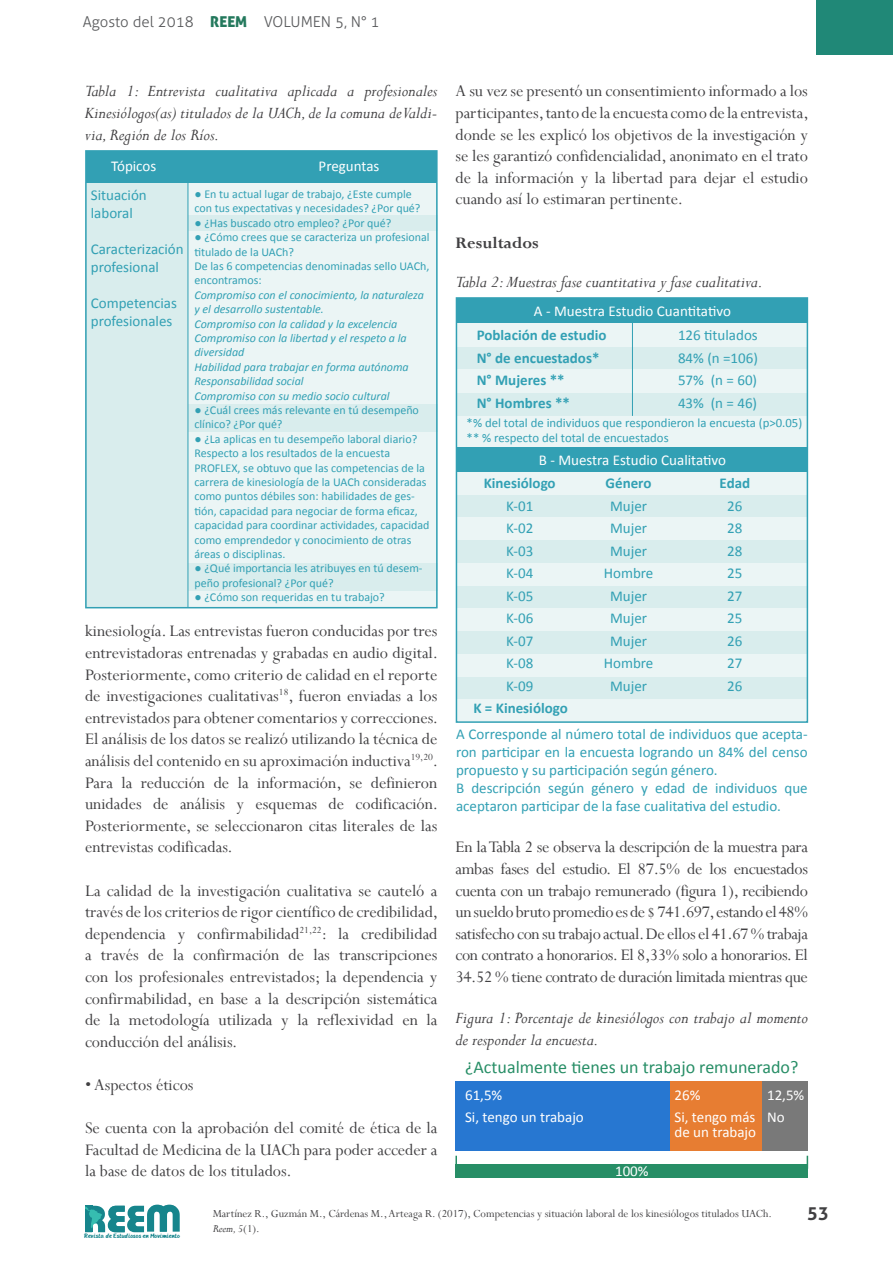
<style>
.page{position:relative;width:893px;height:1263px;background:#fff}
.page>*{position:absolute;margin:0;border:0;box-sizing:border-box;transform-origin:0 0}
.t1{font:18px/21.6px "Perpetua";color:#414042;text-align:justify}
.t2{font:italic 18px/21.6px "Perpetua";color:#414042}
.t3{font:18px "Calibri";color:#278e66}
.t4{font:700 18px "Perpetua";color:#414042}
.t5{font:700 18px "Aller";color:#414042}
.t6{font:15px/22.5px "Calibri";color:#32a0b4}
.t7{font:15px/22.5px "Calibri";color:#fff}
.t8{font:700 15px/22.5px "Calibri";color:#32a0b4}
.t9{font:300 15px "Aller";color:#58595b}
.t10{font:12.75px/15px "Calibri";color:#32a0b4}
.t11{font:12px/14.4px "Calibri";color:#32a0b4}
.t12{font:italic 12px/14.4px "Calibri";color:#32a0b4}
.t13{font:12px/14.4px "Perpetua";color:#414042}
.t14{font:6.45px "HANDYHANDY";color:#16858c}
.s1{font-family:"Aller Display";font-weight:400;color:#24795d}
.s2{font-style:italic}
</style>
<div class="page">
<div style="left:816px;top:0;width:77px;height:54px;background:#208877"></div>
<svg style="left:85px;top:1204px;width:95px;height:28px"></svg>
<div style="left:455px;top:1081px;width:215px;height:70px;background:#2777d1"></div>
<div style="left:455px;top:1165px;width:353px;height:13px;background:#278e66"></div>
<div style="left:762px;top:1081px;width:46px;height:70px;background:#797979"></div>
<div style="left:670px;top:1081px;width:92px;height:70px;background:#e77d32"></div>
<svg style="left:455px;top:1156px;width:2px;height:9px"></svg>
<div style="left:188px;top:215px;width:249px;height:16px;background:#d9eded"></div>
<div style="left:86px;top:183px;width:102px;height:425px;background:#d9eded"></div>
<div style="left:188px;top:562px;width:249px;height:29px;background:#d9eded"></div>
<div style="left:188px;top:404px;width:249px;height:29px;background:#d9eded"></div>
<div style="left:188px;top:183px;width:249px;height:32px;background:#ebf5f5"></div>
<div style="left:188px;top:433px;width:249px;height:130px;background:#ebf5f5"></div>
<div style="left:188px;top:231px;width:249px;height:173px;background:#ebf5f5"></div>
<div style="left:188px;top:591px;width:249px;height:16px;background:#ebf5f5"></div>
<div style="left:85px;top:150px;width:353px;height:458px;border:2px solid #32a0b4"></div>
<div style="left:86px;top:151px;width:351px;height:32px;background:#32a0b4"></div>
<hr style="left:188px;top:181px;width:1px;height:427px;background:#32a0b4">
<div style="left:456px;top:346px;width:352px;height:23px;background:#d9eded"></div>
<div style="left:456px;top:495px;width:352px;height:23px;background:#d9eded"></div>
<div style="left:456px;top:586px;width:352px;height:22px;background:#d9eded"></div>
<div style="left:456px;top:393px;width:352px;height:23px;background:#d9eded"></div>
<div style="left:456px;top:540px;width:352px;height:23px;background:#d9eded"></div>
<div style="left:456px;top:631px;width:352px;height:23px;background:#d9eded"></div>
<div style="left:456px;top:676px;width:352px;height:23px;background:#d9eded"></div>
<div style="left:456px;top:323px;width:352px;height:23px;background:#ebf5f5"></div>
<div style="left:456px;top:472px;width:352px;height:23px;background:#ebf5f5"></div>
<div style="left:456px;top:563px;width:352px;height:23px;background:#ebf5f5"></div>
<div style="left:456px;top:416px;width:352px;height:32px;background:#ebf5f5"></div>
<div style="left:456px;top:369px;width:352px;height:24px;background:#ebf5f5"></div>
<div style="left:456px;top:518px;width:352px;height:22px;background:#ebf5f5"></div>
<div style="left:456px;top:608px;width:352px;height:23px;background:#ebf5f5"></div>
<div style="left:456px;top:654px;width:352px;height:22px;background:#ebf5f5"></div>
<div style="left:456px;top:699px;width:352px;height:23px;background:#ebf5f5"></div>
<div style="left:456px;top:297px;width:352px;height:426px;border:2px solid #32a0b4"></div>
<div style="left:457px;top:298px;width:351px;height:25px;background:#32a0b4"></div>
<div style="left:457px;top:448px;width:351px;height:24px;background:#32a0b4"></div>
<hr style="left:632px;top:321px;width:1px;height:95px;background:#32a0b4">
<p class="t9" style="left:83px;top:13px;width:298px">Agosto del 2018 <span class="s1">REEM</span> VOLUMEN 5, N° 1</p>
<p class="t2" style="left:85px;top:80px;width:354px;text-align:justify">Tabla 1: Entrevista cualitativa aplicada a profesionales Kinesiólogos(as) titulados de la UACh, de la comuna de Valdi&shy;via, Región de los Ríos.</p>
<p class="t7" style="left:111px;top:154px;width:47px">Tópicos</p>
<p class="t7" style="left:319px;top:154px;width:62px">Preguntas</p>
<p class="t6" style="left:91px;top:186px;width:57px;line-height:18px">Situación laboral</p>
<p class="t6" style="left:91px;top:240px;width:94px;line-height:18px">Caracterización profesional</p>
<p class="t6" style="left:91px;top:294px;width:88px;line-height:18px">Competencias profesionales</p>
<p class="t11" style="left:194px;top:187px;width:228px">● En tu actual lugar de trabajo, ¿Este cumple con tus expectativas y necesidades? ¿Por qué?</p>
<p class="t11" style="left:194px;top:216px;width:198px">● ¿Has buscado otro empleo? ¿Por qué?</p>
<p class="t11" style="left:194px;top:230px;width:237px">● ¿Cómo crees que se caracteriza un profesional titulado de la UACh?<br>De las 6 competencias denominadas sello UACh, encontramos:</p>
<p class="t12" style="left:194px;top:287px;width:231px">Compromiso con el conocimiento, la naturaleza y el desarrollo sustentable.<br>Compromiso con la calidad y la excelencia Compromiso con la libertad y el respeto a la diversidad<br>Habilidad para trabajar en forma autónoma Responsabilidad social<br>Compromiso con su medio socio cultural</p>
<p class="t11" style="left:194px;top:403px;width:226px">● ¿Cuál crees más relevante en tú desempeño clínico? ¿Por qué?</p>
<p class="t11" style="left:194px;top:432px;width:237px">● ¿La aplicas en tu desempeño laboral diario?<br>Respecto a los resultados de la encuesta PROFLEX, se obtuvo que las competencias de la carrera de kinesiología de la UACh consideradas como puntos débiles son: habilidades de ges&shy;tión, capacidad para negociar de forma eficaz, capacidad para coordinar actividades, capacidad como emprendedor y conocimiento de otras áreas o disciplinas.</p>
<p class="t11" style="left:194px;top:561px;width:230px">● ¿Qué importancia les atribuyes en tú desem&shy;peño profesional? ¿Por qué?</p>
<p class="t11" style="left:194px;top:590px;width:192px">● ¿Cómo son requeridas en tu trabajo?</p>
<p class="t1" style="left:85px;top:620px;width:355px">kinesiología. Las entrevistas fueron conducidas por tres entrevistadoras entrenadas y grabadas en audio digital.<br>Posteriormente, como criterio de calidad en el reporte de investigaciones cualitativas<sup>18</sup>, fueron enviadas a los entrevistados para obtener comentarios y correcciones.<br>El análisis de los datos se realizó utilizando la técnica de análisis del contenido en su aproximación inductiva<sup>19,20</sup>.<br>Para la reducción de la información, se definieron unidades de análisis y esquemas de codificación.<br>Posteriormente, se seleccionaron citas literales de las entrevistas codificadas.</p>
<p class="t1" style="left:85px;top:879px;width:355px">La calidad de la investigación cualitativa se cauteló a través de los criterios de rigor científico de credibilidad, dependencia y confirmabilidad<sup>21,22</sup>: la credibilidad a través de la confirmación de las transcripciones con los profesionales entrevistados; la dependencia y confirmabilidad, en base a la descripción sistemática de la metodología utilizada y la reflexividad en la conducción del análisis.</p>
<p class="t1" style="left:85px;top:1074px;width:110px">• Aspectos éticos</p>
<p class="t1" style="left:85px;top:1117px;width:354px">Se cuenta con la aprobación del comité de ética de la Facultad de Medicina de la UACh para poder acceder a la base de datos de los titulados.</p>
<p class="t1" style="left:455px;top:80px;width:355px">A su vez se presentó un consentimiento informado a los participantes, tanto de la encuesta como de la entrevista, donde se les explicó los objetivos de la investigación y se les garantizó confidencialidad, anonimato en el trato de la información y la libertad para dejar el estudio cuando así lo estimaran pertinente.</p>
<p class="t4" style="left:455px;top:231px;width:85px">Resultados</p>
<p class="t2" style="left:455px;top:270px;width:309px">Tabla 2: Muestras fase cuantitativa y fase cualitativa.</p>
<p class="t7" style="left:534px;top:299px;width:198px">A - Muestra Estudio Cuantitativo</p>
<p class="t8" style="left:477px;top:324px;width:131px">Población de estudio<br>N° de encuestados*<br>N° Mujeres **<br>N° Hombres **</p>
<p class="t6" style="left:678px;top:324px;width:81px;text-align:justify">126 titulados 84% (n =106)<br>57% (n = 60)<br>43% (n = 46)</p>
<p class="t10" style="left:467px;top:416px;width:337px">*% del total de individuos que respondieron la encuesta (p&gt;0.05) ** % respecto del total de encuestados</p>
<p class="t7" style="left:539px;top:449px;width:189px">B - Muestra Estudio Cualitativo</p>
<p class="t8" style="left:484px;top:472px;width:73px">Kinesiólogo</p>
<p class="t6" style="left:506px;top:495px;width:29px;text-align:justify">K-01<br>K-02<br>K-03<br>K-04<br>K-05<br>K-06<br>K-07<br>K-08<br>K-09</p>
<p class="t8" style="left:473px;top:697px;width:96px">K = Kinesiólogo</p>
<p class="t8" style="left:606px;top:472px;width:47px">Género</p>
<p class="t6" style="left:604px;top:495px;width:51px;text-align:center">Mujer<br>Mujer<br>Mujer<br>Hombre<br>Mujer<br>Mujer<br>Mujer<br>Hombre<br>Mujer</p>
<p class="t8" style="left:720px;top:472px;width:32px">Edad</p>
<p class="t6" style="left:727px;top:495px;width:17px;text-align:justify">26<br>28<br>28<br>25<br>27<br>25<br>26<br>27<br>26</p>
<p class="t6" style="left:456px;top:725px;width:353px;line-height:18px">A Corresponde al número total de individuos que acepta&shy;ron participar en la encuesta logrando un 84% del censo propuesto y su participación según género.<br>B descripción según género y edad de individuos que aceptaron participar de la fase cualitativa del estudio.</p>
<p class="t1" style="left:455px;top:836px;width:354px">En la Tabla 2 se observa la descripción de la muestra para ambas fases del estudio. El 87.5% de los encuestados cuenta con un trabajo remunerado (figura 1), recibiendo un sueldo bruto promedio es de $ 741.697, estando el 48% satisfecho con su trabajo actual. De ellos el 41.67 % trabaja con contrato a honorarios. El 8,33% solo a honorarios. El 34.52 % tiene contrato de duración limitada mientras que</p>
<p class="t2" style="left:455px;top:1006px;width:354px">Figura 1: Porcentaje de kinesiólogos con trabajo al momento de responder la encuesta.</p>
<p class="t3" style="left:465px;top:1055px;width:335px">¿Actualmente tienes un trabajo remunerado?</p>
<p class="t7" style="left:767px;top:1083px;width:39px">12,5%<br>No</p>
<p class="t7" style="left:465px;top:1083px;width:120px">61,5%<br>Si, tengo un trabajo</p>
<p class="t7" style="left:674px;top:1083px;width:82px">26%<br>Si, tengo más</p>
<p class="t7" style="left:674px;top:1121px;width:83px">de un trabajo</p>
<p class="t7" style="left:615px;top:1160px;width:35px">100%</p>
<p class="t14" style="left:84px;top:1233px;width:97px">Revista de Estudiosos en Movimiento</p>
<p class="t13" style="left:213px;top:1206px;width:561px">Martínez R., Guzmán M., Cárdenas M., Arteaga R. (2017), Competencias y situación laboral de los kinesiólogos titulados UACh.<br><span class="s2">Reem, 5</span>(1).</p>
<p class="t5" style="left:807px;top:1201px;width:23px">53</p>
</div>
